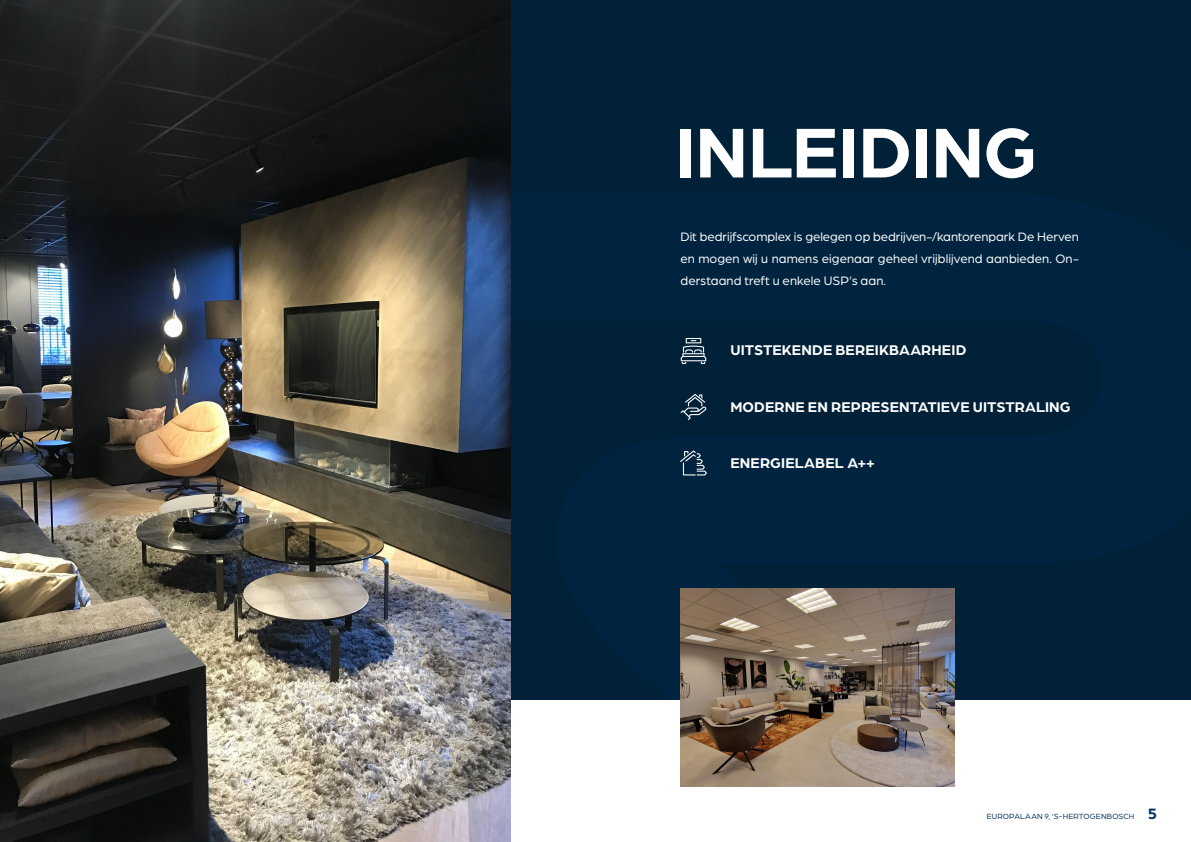
<style>
.page{position:relative;width:1191px;height:842px;background:#002138}
.page>*{position:absolute;margin:0;border:0;box-sizing:border-box;transform-origin:0 0}
.t1{font:700 75px "Arboria";color:#fff}
.t2{font:700 15px "Arboria";letter-spacing:.01em;color:#fff}
.Broodtekst_wit{font:13px/22px "Arboria";letter-spacing:.005em;color:#fff;text-align:justify}
.t3{font:8px "Arboria";letter-spacing:.02em;color:#003264}
.s1{font-weight:700;font-size:16px}
</style>
<div class="page">
<div style="left:510px;top:700px;width:681px;height:142px;background:#fff"></div>
<img style="left:680px;top:589px;width:274px;height:198px">
<img style="left:0;top:0;width:510px;height:842px">
<img style="left:680px;top:338px;width:27px;height:26px">
<img style="left:680px;top:394px;width:27px;height:26px">
<img style="left:680px;top:450px;width:27px;height:26px">
<p class="t1" style="left:675px;top:101px;width:364px">INLEIDING</p>
<p class="Broodtekst_wit" style="left:680px;top:225px;width:400px">Dit bedrijfscomplex is gelegen op bedrijven-/kantorenpark De Herven en mogen wij u namens eigenaar geheel vrijblijvend aanbieden. On&shy;derstaand treft u enkele USP’s aan.</p>
<p class="t2" style="left:730px;top:340px;width:237px">UITSTEKENDE BEREIKBAARHEID</p>
<p class="t2" style="left:730px;top:396px;width:342px">MODERNE EN REPRESENTATIEVE UITSTRALING</p>
<p class="t2" style="left:730px;top:452px;width:146px">ENERGIELABEL A++</p>
<p class="t3" style="left:986px;top:811px;width:172px">EUROPALAAN 9, ‘S-HERTOGENBOSCH <span class="s1">5</span></p>
</div>
